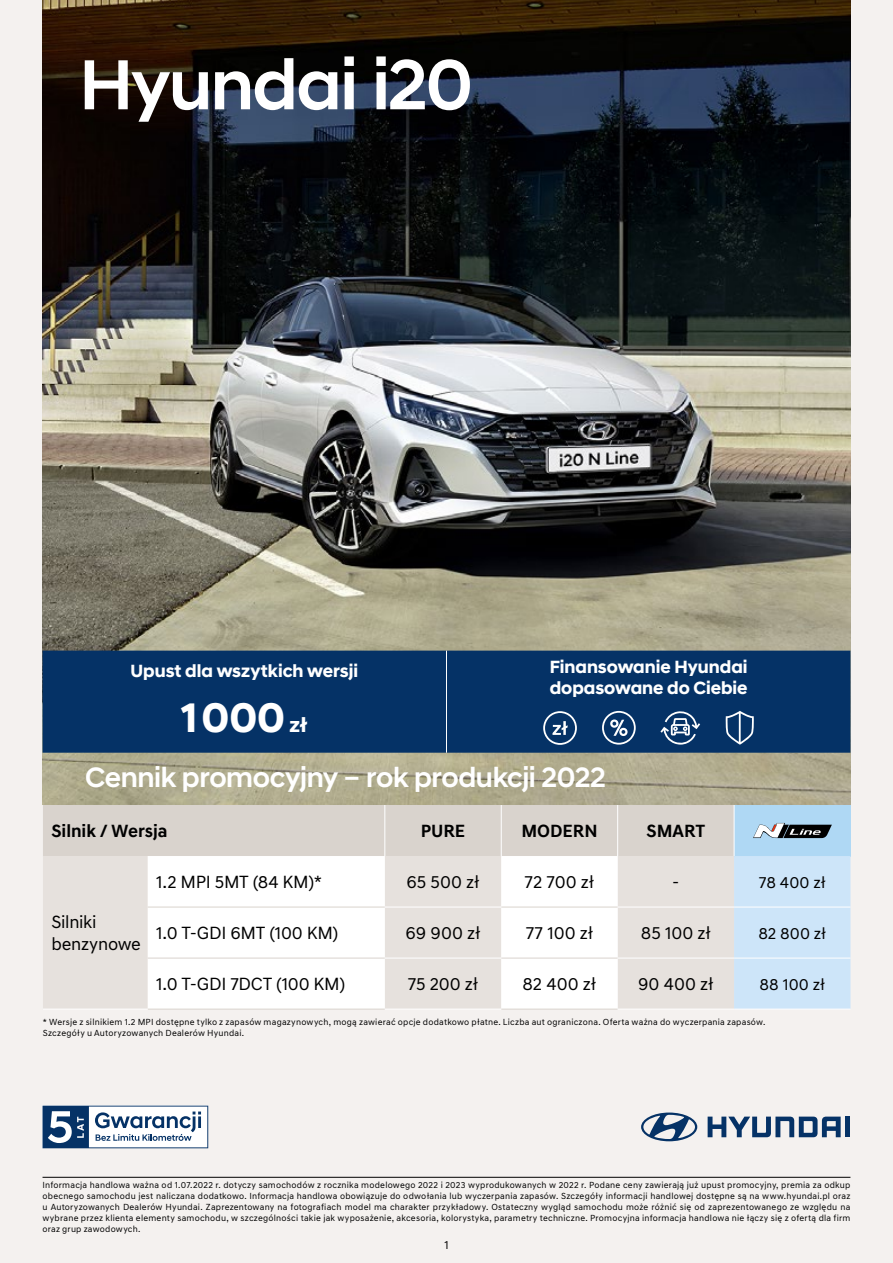
<style>
.page{position:relative;width:893px;height:1263px;background:#f4f1ef}
.page>*{position:absolute;margin:0;border:0;box-sizing:border-box;transform-origin:0 0}
.t1{font:500 72px "Hyundai Sans Head";letter-spacing:-.02em;color:#fff}
.t2{font:700 42px "Hyundai Sans Head";color:#fff}
.t3{font:500 28.5px "Hyundai Sans Head";letter-spacing:-.015em;color:#fff}
.t4{font:18px/21.6px "Hyundai Sans Text";letter-spacing:-.01em;color:#000}
.t5{font:700 18px/21.6px "Hyundai Sans Head";color:#fff}
.t6{font:700 18px "Hyundai Sans Text";letter-spacing:-.005em;color:#000}
.t7{font:16.5px "Hyundai Sans Text";color:#000}
.t8{font:12px "Hyundai Sans Text";color:#000}
.t9{font:9px/10.8px "Hyundai Sans Text";letter-spacing:.025em;color:#000}
.s1{font-size:21px}
</style>
<div class="page">
<img style="left:43px;top:0;width:807px;height:805px">
<hr style="left:148px;top:1009px;width:237px;height:1px;background:#d9d3cd">
<hr style="left:501px;top:1009px;width:117px;height:1px;background:#d9d3cd">
<hr style="left:385px;top:1009px;width:116px;height:1px;background:#fff">
<hr style="left:618px;top:1009px;width:116px;height:1px;background:#fff">
<hr style="left:734px;top:1009px;width:116px;height:1px;background:#fff">
<hr style="left:43px;top:1009px;width:105px;height:1px;background:#fff">
<svg style="left:43px;top:805px;width:807px;height:204px"></svg>
<hr style="left:43px;top:1177px;width:807px;height:1px;background:#000">
<svg style="left:708px;top:1116px;width:133px;height:21px"></svg>
<div style="left:845px;top:1116px;width:5px;height:21px;background:#053266"></div>
<svg style="left:641px;top:1112px;width:56px;height:29px"></svg>
<div style="left:43px;top:651px;width:807px;height:102px;background:#053266"></div>
<hr style="left:446px;top:651px;width:1px;height:102px;background:#fff">
<svg style="left:602px;top:711px;width:34px;height:34px"></svg>
<svg style="left:725px;top:711px;width:29px;height:34px"></svg>
<svg style="left:660px;top:711px;width:40px;height:34px"></svg>
<svg style="left:543px;top:711px;width:34px;height:34px"></svg>
<svg style="left:43px;top:1106px;width:165px;height:42px"></svg>
<h1 class="t1" style="left:79px;top:42px;width:395px">Hyundai i20</h1>
<h3 class="t5" style="left:131px;top:660px;width:229px">Upust dla wszytkich wersji</h3>
<h2 class="t2" style="left:181px;top:692px;width:128px">1000 <span class="s1">zł</span></h2>
<h3 class="t5" style="left:550px;top:656px;width:199px">Finansowanie Hyundai dopasowane do Ciebie</h3>
<h3 class="t3" style="left:85px;top:760px;width:522px">Cennik promocyjny – rok produkcji 2022</h3>
<h3 class="t6" style="left:51px;top:820px;width:118px">Silnik / Wersja</h3>
<h3 class="t6" style="left:421px;top:820px;width:46px">PURE</h3>
<h3 class="t6" style="left:521px;top:820px;width:78px">MODERN</h3>
<h3 class="t6" style="left:646px;top:820px;width:60px">SMART</h3>
<h3 class="t4" style="left:156px;top:871px;width:167px">1.2 MPI 5MT (84 KM)*</h3>
<h3 class="t4" style="left:406px;top:871px;width:75px">65 500 zł</h3>
<h3 class="t4" style="left:525px;top:871px;width:71px">72 700 zł</h3>
<h3 class="t4" style="left:672px;top:871px;width:9px">-</h3>
<h3 class="t7" style="left:759px;top:872px;width:68px">78 400 zł</h3>
<h3 class="t4" style="left:156px;top:922px;width:184px">1.0 T-GDI 6MT (100 KM)</h3>
<h3 class="t4" style="left:406px;top:922px;width:76px">69 900 zł</h3>
<h3 class="t4" style="left:526px;top:922px;width:69px">77 100 zł</h3>
<h3 class="t4" style="left:641px;top:922px;width:72px">85 100 zł</h3>
<h3 class="t7" style="left:758px;top:923px;width:69px">82 800 zł</h3>
<h3 class="t4" style="left:156px;top:973px;width:190px">1.0 T-GDI 7DCT (100 KM)</h3>
<h3 class="t4" style="left:408px;top:973px;width:72px">75 200 zł</h3>
<h3 class="t4" style="left:523px;top:973px;width:75px">82 400 zł</h3>
<h3 class="t4" style="left:638px;top:973px;width:77px">90 400 zł</h3>
<h3 class="t7" style="left:760px;top:974px;width:67px">88 100 zł</h3>
<p class="t9" style="left:43px;top:1017px;width:724px">* Wersje z silnikiem 1.2 MPI dostępne tylko z zapasów magazynowych, mogą zawierać opcje dodatkowo płatne. Liczba aut ograniczona. Oferta ważna do wyczerpania zapasów.<br>Szczegóły u Autoryzowanych Dealerów Hyundai.</p>
<h3 class="t4" style="left:51px;top:911px;width:91px">Silniki benzynowe</h3>
<p class="t9" style="left:43px;top:1180px;width:809px;text-align:justify">Informacja handlowa ważna od 1.07.2022 r. dotyczy samochodów z rocznika modelowego 2022 i 2023 wyprodukowanych w 2022 r. Podane ceny zawierają już upust promocyjny, premia za odkup obecnego samochodu jest naliczana dodatkowo. Informacja handlowa obowiązuje do odwołania lub wyczerpania zapasów. Szczegóły informacji handlowej dostępne są na www.hyundai.pl oraz u Autoryzowanych Dealerów Hyundai. Zaprezentowany na fotografiach model ma charakter przykładowy. Ostateczny wygląd samochodu może różnić się od zaprezentowanego ze względu na wybrane przez klienta elementy samochodu, w szczególności takie jak wyposażenie, akcesoria, kolorystyka, parametry techniczne. Promocyjna informacja handlowa nie łączy się z ofertą dla firm oraz grup zawodowych.</p>
<h3 class="t8" style="left:444px;top:1237px;width:6px">1</h3>
</div>
